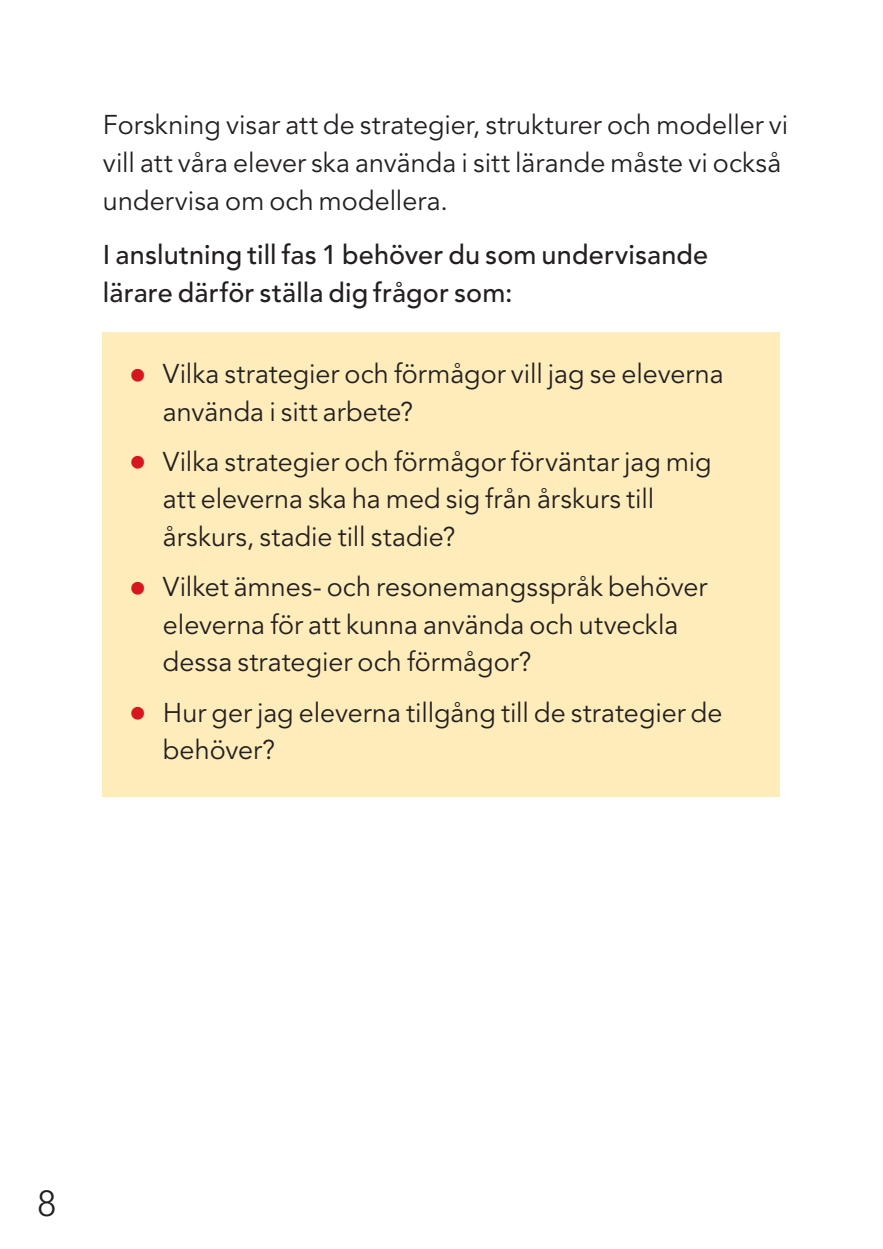
<style>
.page{position:relative;width:883px;height:1249px;background:#fff}
.page>*{position:absolute;margin:0;border:0;box-sizing:border-box;transform-origin:0 0}
.t1{font:300 36px "Avenir LT Std";color:#231f20}
.t2{font:27px/37.5px "Avenir LT Std";color:#231f20}
.t3{font:500 27px/37.5px "Avenir LT Std";letter-spacing:.005em;color:#231f20}
.s1{font-size:36px;color:#d7171f}
</style>
<div class="page">
<div style="left:103px;top:332px;width:677px;height:464px;background:#feedbb"></div>
<p class="t2" style="left:103px;top:107px;width:687px">Forskning visar att de strategier, strukturer och modeller vi vill att våra elever ska använda i sitt lärande måste vi också undervisa om och modellera.</p>
<p class="t3" style="left:103px;top:237px;width:607px">I anslutning till fas 1 behöver du som undervisande lärare därför ställa dig frågor som:</p>
<p class="t2" style="left:163px;top:356px;width:562px;text-indent:-34px"><span class="s1">•</span> Vilka strategier och förmågor vill jag se eleverna använda i sitt arbete?</p>
<p class="t2" style="left:163px;top:443px;width:550px;text-indent:-34px"><span class="s1">•</span> Vilka strategier och förmågor förväntar jag mig att eleverna ska ha med sig från årskurs till årskurs, stadie till stadie?</p>
<p class="t2" style="left:163px;top:569px;width:546px;text-indent:-34px"><span class="s1">•</span> Vilket ämnes- och resonemangsspråk behöver eleverna för att kunna använda och utveckla dessa strategier och förmågor?</p>
<p class="t2" style="left:163px;top:694px;width:561px;text-indent:-34px"><span class="s1">•</span> Hur ger jag eleverna tillgång till de strategier de behöver?</p>
<h1 class="t1" style="left:37px;top:1182px;width:20px">8</h1>
</div>
